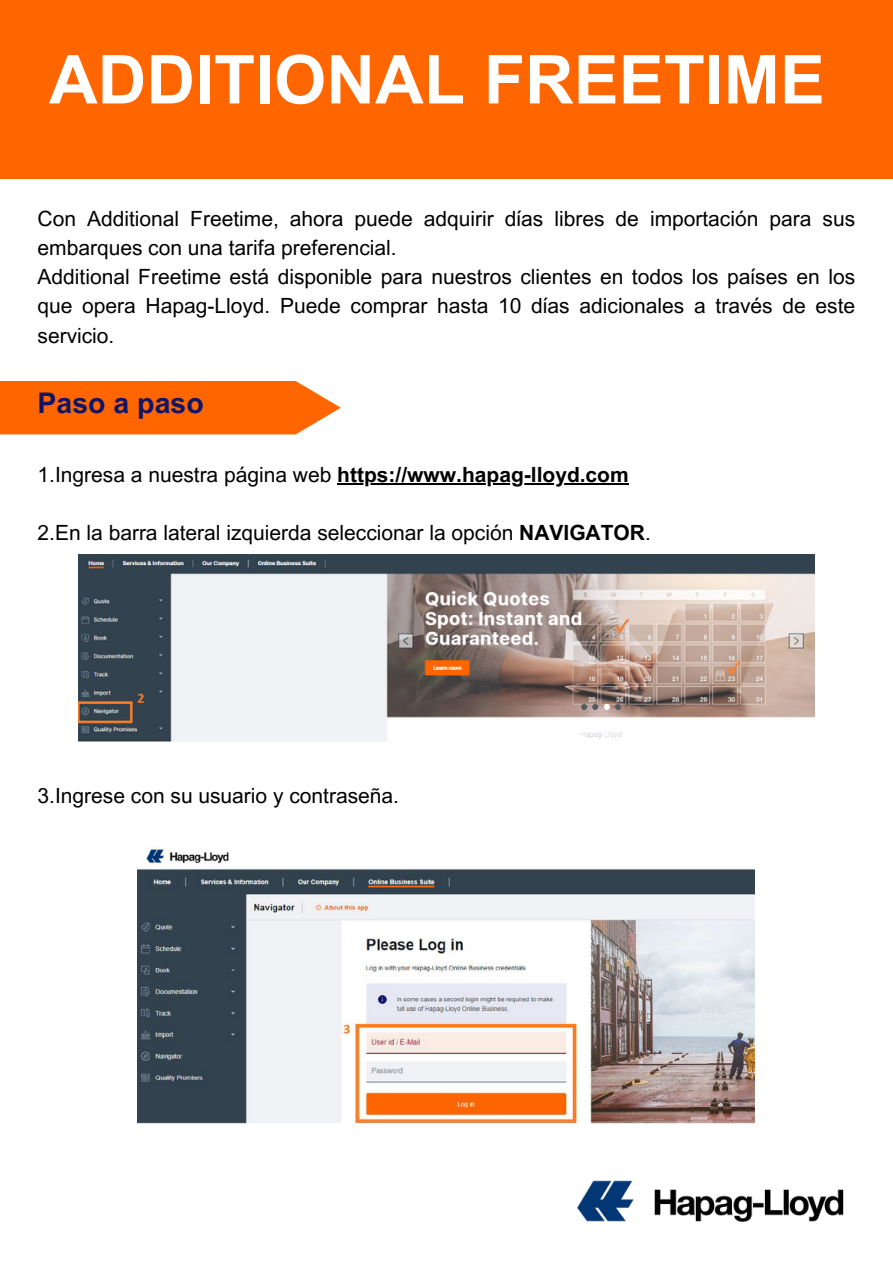
<style>
.page{position:relative;width:893px;height:1264px;background:#fff}
.page>*{position:absolute;margin:0;border:0;box-sizing:border-box;transform-origin:0 0}
.t1{font:700 67.5px "Arial MT Pro";color:#fff}
.t2{font:700 28.5px "Arial MT Pro";color:#111565}
.t3{font:21px/29.2px "Arial MT Pro";color:#000}
.t4{font:700 21px "Arial MT Pro";color:#000}
.s1{font-weight:400}
.s2{font-weight:700}
</style>
<div class="page">
<div style="left:0;top:0;width:892px;height:179px;background:#f60"></div>
<div style="left:0;top:381px;width:341px;height:53px;background:#f60"></div>
<hr style="left:337px;top:483px;width:291px;height:1px;background:#000">
<img style="left:78px;top:554px;width:736px;height:187px">
<img style="left:137px;top:848px;width:617px;height:275px">
<img style="left:432px;top:922px;width:412px;height:300px">
<p class="t1" style="left:49px;top:54px;width:777px">ADDITIONAL FREETIME</p>
<p class="t3" style="left:38px;top:206px;width:819px">Con Additional Freetime, ahora puede adquirir días libres de importación para sus embarques con una tarifa preferencial.</p>
<p class="t3" style="left:38px;top:265px;width:819px;text-align:justify">Additional Freetime está disponible para nuestros clientes en todos los países en los que opera Hapag-Lloyd. Puede comprar hasta 10 días adicionales a través de este servicio.</p>
<p class="t2" style="left:38px;top:392px;width:168px">Paso a paso</p>
<p class="t4" style="left:38px;top:466px;width:592px"><span class="s1">1.Ingresa a nuestra página web</span> https://www.hapag-lloyd.com</p>
<p class="t3" style="left:38px;top:521px;width:615px">2.En la barra lateral izquierda seleccionar la opción <span class="s2">NAVIGATOR</span>.</p>
<p class="t3" style="left:38px;top:784px;width:363px">3.Ingrese con su usuario y contraseña.</p>
</div>
